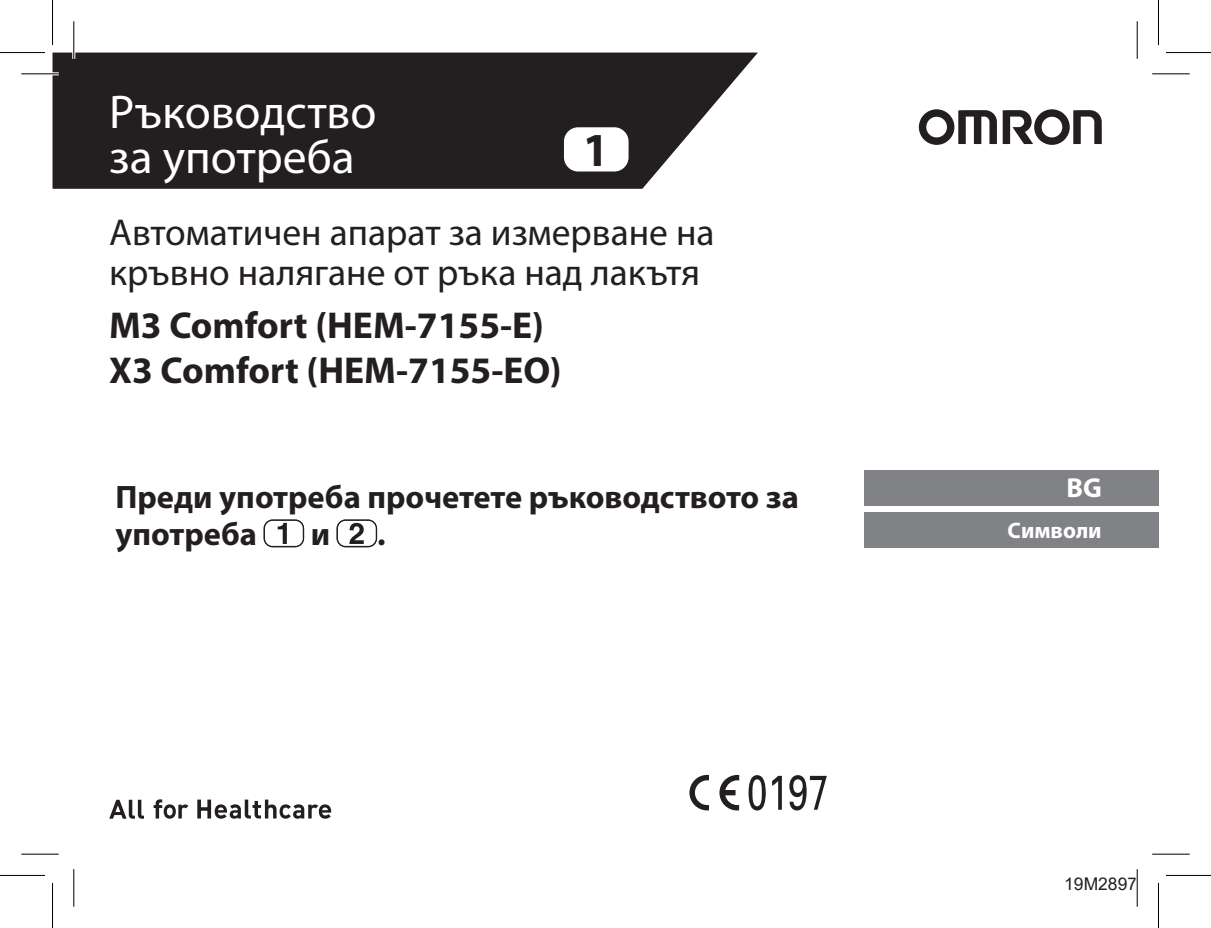
<style>
.page{position:relative;width:1211px;height:928px;background:#fff}
.page>*{position:absolute;margin:0;border:0;box-sizing:border-box;transform-origin:0 0}
.t1{font:47.5px/45px "Myriad Pro";color:#fff}
.t2{font:700 47.5px "Myriad Pro";color:#231f20}
.t3{font:37.5px/40px "Myriad Pro";color:#231f20}
.t4{font:700 37.5px/45px "Myriad Pro";color:#231f20}
.t5{font:700 32.5px/37.5px "Myriad Pro";color:#231f20}
.t6{font:700 27.5px "Myriad Pro";color:#fff}
.t7{font:700 22.5px "Myriad Pro";color:#fff}
.t8{font:17.5px "Arial";color:#231f20}
</style>
<div class="page">
<svg style="left:52px;top:52px;width:706px;height:137px;background:#363334"></svg>
<div style="left:564px;top:127px;width:64px;height:44px;background:#fff;border-radius:14px"></div>
<svg style="left:918px;top:109px;width:183px;height:36px"></svg>
<svg style="left:748px;top:775px;width:17px;height:35px"></svg>
<svg style="left:772px;top:775px;width:10px;height:34px"></svg>
<svg style="left:789px;top:775px;width:37px;height:35px"></svg>
<svg style="left:719px;top:775px;width:20px;height:35px"></svg>
<svg style="left:689px;top:774px;width:20px;height:36px"></svg>
<svg style="left:154px;top:799px;width:34px;height:19px"></svg>
<svg style="left:109px;top:799px;width:35px;height:19px"></svg>
<svg style="left:197px;top:799px;width:134px;height:19px"></svg>
<div style="left:863px;top:512px;width:295px;height:36px;background:#808285"></div>
<div style="left:863px;top:470px;width:295px;height:35px;background:#808285"></div>
<svg style="left:264px;top:519px;width:40px;height:28px"></svg>
<svg style="left:337px;top:519px;width:40px;height:28px"></svg>
<hr style="left:21px;top:72px;width:38px;height:3px;background:#fff">
<hr style="left:72px;top:21px;width:3px;height:38px;background:#fff">
<hr style="left:21px;top:73px;width:38px;height:1px;background:#000">
<hr style="left:1152px;top:73px;width:37px;height:1px;background:#000">
<hr style="left:21px;top:853px;width:38px;height:1px;background:#000">
<hr style="left:1152px;top:853px;width:37px;height:1px;background:#000">
<hr style="left:73px;top:21px;width:1px;height:38px;background:#000">
<hr style="left:73px;top:868px;width:1px;height:38px;background:#000">
<hr style="left:1136px;top:21px;width:1px;height:38px;background:#000">
<hr style="left:1136px;top:868px;width:1px;height:38px;background:#000">
<hr style="left:0;top:52px;width:45px;height:1px;background:#000">
<hr style="left:1166px;top:52px;width:45px;height:1px;background:#000">
<hr style="left:0;top:874px;width:45px;height:1px;background:#000">
<hr style="left:1166px;top:874px;width:45px;height:1px;background:#000">
<hr style="left:52px;top:0;width:1px;height:45px;background:#000">
<hr style="left:52px;top:882px;width:1px;height:45px;background:#000">
<hr style="left:1158px;top:0;width:1px;height:45px;background:#000">
<hr style="left:1158px;top:882px;width:1px;height:45px;background:#000">
<p class="t1" style="left:109px;top:89px;width:269px">Ръководство за употреба</p>
<p class="t3" style="left:109px;top:212px;width:607px">Автоматичен апарат за измерване на кръвно налягане от ръка над лакътя</p>
<p class="t2" style="left:583px;top:119px;width:28px">1</p>
<p class="t4" style="left:109px;top:301px;width:454px">M3 Comfort (HEM-7155-E)<br>X3 Comfort (HEM-7155-EO)</p>
<p class="t5" style="left:115px;top:477px;width:685px">Преди употреба прочетете ръководството за употреба</p>
<p class="t5" style="left:311px;top:514px;width:21px">и</p>
<p class="t5" style="left:377px;top:514px;width:10px">.</p>
<p class="t6" style="left:1066px;top:470px;width:37px">BG</p>
<p class="t7" style="left:1007px;top:515px;width:96px">Символи</p>
<p class="t8" style="left:1064px;top:871px;width:74px">19M2897</p>
</div>
